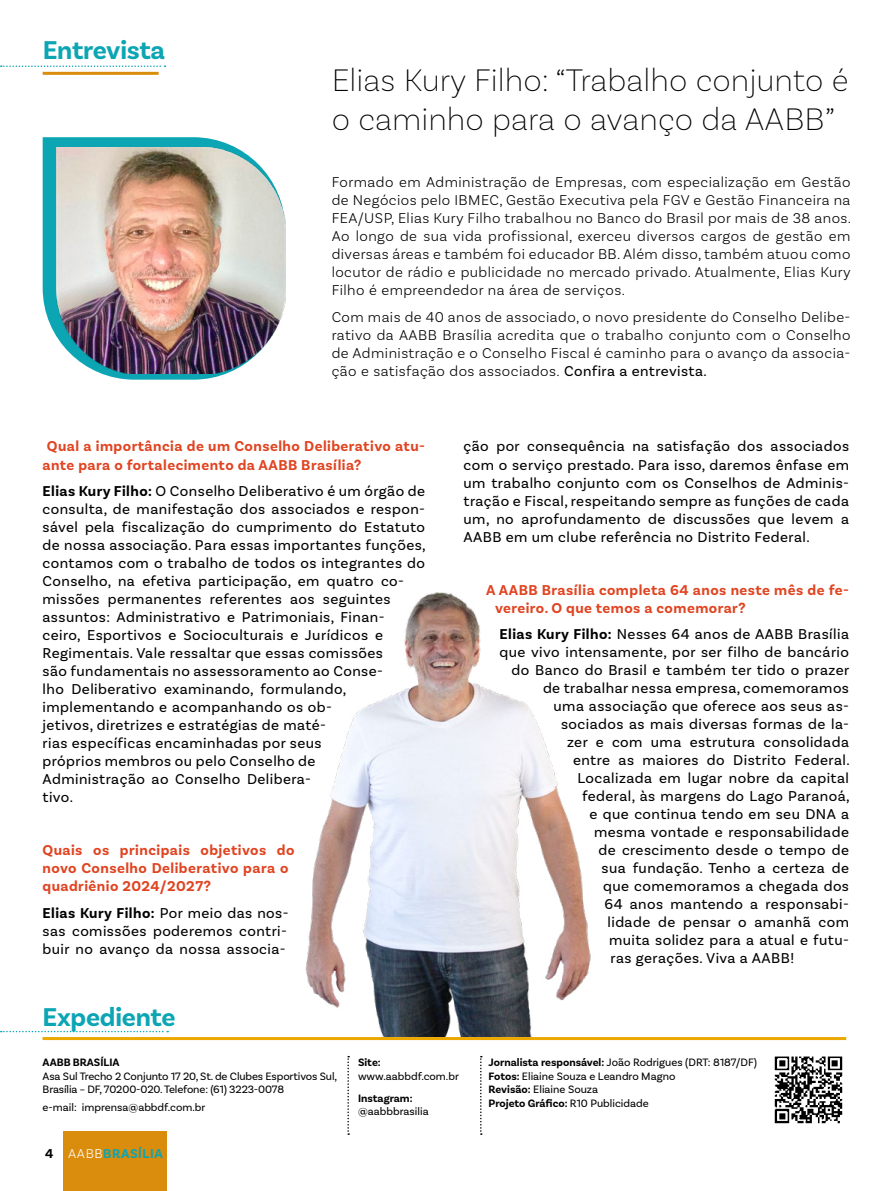
<style>
.page{position:relative;width:893px;height:1191px;background:#fff}
.page>*{position:absolute;margin:0;border:0;box-sizing:border-box;transform-origin:0 0}
.t1{font:200 33px/39px "Basic Sans";color:#000}
.t2{font:700 27px "Basic Sans";letter-spacing:-.01em;color:#0ca5b4}
.t3{font:15px/18px "Basic Sans";letter-spacing:.03em;color:#000;text-align:justify}
.t4{font:300 15px/18px "Basic Sans";letter-spacing:.03em;color:#000;text-align:justify}
.t5{font:700 15px/18px "Basic Sans";letter-spacing:.03em;color:#e04421}
.t6{font:700 13.5px "Basic Sans";letter-spacing:.04em;color:#0ca5b4}
.t7{font:11.25px/13.5px "Basic Sans";color:#000}
.t8{font:700 11.25px "Basic Sans";color:#000}
.s1{font-weight:400}
.s2{font-weight:700}
.s3{color:#000}
.s4{font-weight:300;color:#fff}
</style>
<div class="page">
<div style="left:64px;top:1131px;width:103px;height:60px;background:#da8c0c"></div>
<svg style="left:43px;top:138px;width:192px;height:241px;fill:#0ca5b4"></svg>
<hr style="left:43px;top:1037px;width:803px;height:3px;background:#eda800">
<svg style="left:1px;top:1030px;width:167px;height:2px"></svg>
<svg style="left:347px;top:1056px;width:2px;height:78px"></svg>
<svg style="left:480px;top:1056px;width:2px;height:78px"></svg>
<img style="left:774px;top:1056px;width:69px;height:68px">
<svg style="left:1px;top:65px;width:165px;height:2px"></svg>
<hr style="left:43px;top:72px;width:116px;height:3px;background:#da8c0c">
<img style="left:305px;top:592px;width:286px;height:444px">
<img style="left:57px;top:147px;width:228px;height:227px">
<h2 class="t2" style="left:43px;top:33px;width:124px">Entrevista</h2>
<h1 class="t1" style="left:332px;top:60px;width:518px">Elias Kury Filho: “Trabalho conjunto é o caminho para o avanço da AABB”</h1>
<p class="t4" style="left:332px;top:173px;width:521px">Formado em Administração de Empresas, com especialização em Gestão de Negócios pelo IBMEC, Gestão Executiva pela FGV e Gestão Financeira na FEA/USP, Elias Kury Filho trabalhou no Banco do Brasil por mais de 38 anos.<br>Ao longo de sua vida profissional, exerceu diversos cargos de gestão em diversas áreas e também foi educador BB. Além disso, também atuou como locutor de rádio e publicidade no mercado privado. Atualmente, Elias Kury Filho é empreendedor na área de serviços.</p>
<p class="t4" style="left:332px;top:308px;width:520px">Com mais de 40 anos de associado, o novo presidente do Conselho Delibe&shy;rativo da AABB Brasília acredita que o trabalho conjunto com o Conselho de Administração e o Conselho Fiscal é caminho para o avanço da associa&shy;ção e satisfação dos associados. <span class="s1">Confira a entrevista.</span></p>
<p class="t5" style="left:43px;top:437px;width:384px">Qual a importância de um Conselho Deliberativo atu&shy;ante para o fortalecimento da AABB Brasília?</p>
<p class="t3" style="left:43px;top:482px;width:385px;text-align:left"><span class="s2">Elias Kury Filho:</span> O Conselho Deliberativo é um órgão de consulta, de manifestação dos associados e respon&shy;sável pela fiscalização do cumprimento do Estatuto de nossa associação. Para essas importantes funções, contamos com o trabalho de todos os integrantes do Conselho, na efetiva participação, em quatro co&shy;missões permanentes referentes aos seguintes assuntos: Administrativo e Patrimoniais, Finan&shy;ceiro, Esportivos e Socioculturais e Jurídicos e Regimentais. Vale ressaltar que essas comissões<br>são fundamentais no assessoramento ao Conse-<br>lho Deliberativo examinando, formulando, implementando e acompanhando os ob-<br>jetivos, diretrizes e estratégias de maté-<br>rias específicas encaminhadas por seus<br>próprios membros ou pelo Conselho de<br>Administração ao Conselho Delibera-<br>tivo.</p>
<p class="t5" style="left:43px;top:841px;width:254px">Quais os principais objetivos do novo Conselho Deliberativo para o quadriênio 2024/2027?</p>
<p class="t3" style="left:43px;top:903px;width:248px"><span class="s2">Elias Kury Filho:</span> Por meio das nos&shy;sas comissões poderemos contri&shy;buir no avanço da nossa associa-</p>
<p class="t3" style="left:463px;top:437px;width:387px">ção por consequência na satisfação dos associados com o serviço prestado. Para isso, daremos ênfase em um trabalho conjunto com os Conselhos de Adminis&shy;tração e Fiscal, respeitando sempre as funções de cada um, no aprofundamento de discussões que levem a AABB em um clube referência no Distrito Federal.</p>
<p class="t5" style="left:495px;top:581px;width:355px;text-indent:-9px">A AABB Brasília completa 64 anos neste mês de fe&shy;vereiro. O que temos a comemorar?</p>
<p class="t3" style="left:499px;top:625px;width:351px"><span class="s2">Elias Kury Filho:</span> Nesses 64 anos de AABB Brasília</p>
<p class="t3" style="left:499px;top:643px;width:351px">que vivo intensamente, por ser filho de bancário</p>
<p class="t3" style="left:511px;top:661px;width:339px">do Banco do Brasil e também ter tido o prazer</p>
<p class="t3" style="left:543px;top:679px;width:308px">de trabalhar nessa empresa, comemoramos</p>
<p class="t3" style="left:553px;top:697px;width:297px">uma associação que oferece aos seus as-</p>
<p class="t3" style="left:561px;top:715px;width:289px">sociados as mais diversas formas de la-</p>
<p class="t3" style="left:567px;top:733px;width:284px">zer e com uma estrutura consolidada</p>
<p class="t3" style="left:573px;top:751px;width:278px">entre as maiores do Distrito Federal.</p>
<p class="t3" style="left:577px;top:769px;width:273px">Localizada em lugar nobre da capital</p>
<p class="t3" style="left:582px;top:787px;width:269px">federal, às margens do Lago Paranoá,</p>
<p class="t3" style="left:589px;top:805px;width:261px">e que continua tendo em seu DNA a</p>
<p class="t3" style="left:594px;top:823px;width:257px">mesma vontade e responsabilidade</p>
<p class="t3" style="left:598px;top:841px;width:252px">de crescimento desde o tempo de</p>
<p class="t3" style="left:601px;top:859px;width:249px">sua fundação. Tenho a certeza de</p>
<p class="t3" style="left:603px;top:877px;width:248px">que comemoramos a chegada dos</p>
<p class="t3" style="left:604px;top:895px;width:246px">64 anos mantendo a responsabi-</p>
<p class="t3" style="left:607px;top:913px;width:243px">lidade de pensar o amanhã com</p>
<p class="t3" style="left:609px;top:931px;width:242px">muita solidez para a atual e futu-</p>
<p class="t3" style="left:610px;top:949px;width:185px">ras gerações. Viva a AABB!</p>
<h2 class="t2" style="left:43px;top:1000px;width:135px">Expediente</h2>
<p class="t8" style="left:43px;top:1055px;width:78px">AABB BRASÍLIA</p>
<p class="t7" style="left:43px;top:1069px;width:296px">Asa Sul Trecho 2 Conjunto 17 20, St. de Clubes Esportivos Sul,<br>Brasília – DF, 70200-020. Telefone: (61) 3223-0078</p>
<p class="t7" style="left:43px;top:1100px;width:164px">e-mail: imprensa@abbdf.com.br</p>
<p class="t6" style="left:45px;top:1145px;width:119px"><span class="s3">4</span> <span class="s4">AABB</span>BRASÍLIA</p>
<p class="t8" style="left:358px;top:1055px;width:24px">Site:</p>
<p class="t7" style="left:358px;top:1069px;width:102px">www.aabbdf.com.br</p>
<p class="t8" style="left:358px;top:1091px;width:56px">Instagram:</p>
<p class="t7" style="left:358px;top:1104px;width:72px">@aabbbrasilia</p>
<p class="t7" style="left:489px;top:1055px;width:270px"><span class="s2">Jornalista responsável:</span> João Rodrigues (DRT: 8187/DF)<br><span class="s2">Fotos:</span> Eliaine Souza e Leandro Magno<br><span class="s2">Revisão:</span> Eliaine Souza<br><span class="s2">Projeto Gráfico:</span> R10 Publicidade</p>
</div>
